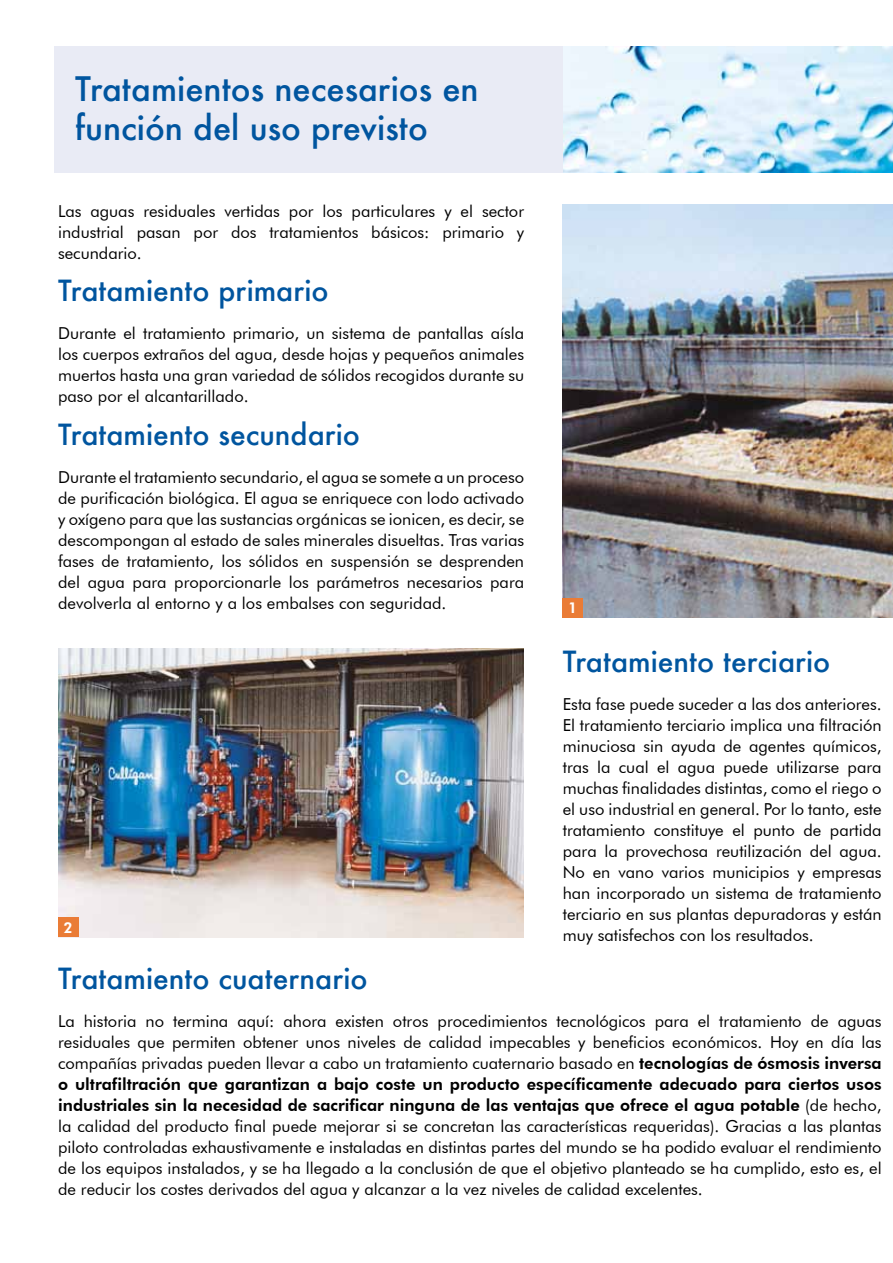
<style>
.page{position:relative;width:893px;height:1263px;background:#fff}
.page>*{position:absolute;margin:0;border:0;box-sizing:border-box;transform-origin:0 0}
.t1{font:500 33px/39.6px "Futura";color:#00559f}
.t2{font:500 28.5px "Futura";color:#00559f}
.t3{font:16.5px/21px "Futura BT";color:#000;text-align:justify}
.t4{font:800 15px "Futura BT";color:#fff}
.s1{font-weight:800}
</style>
<div class="page">
<img style="left:563px;top:47px;width:330px;height:126px">
<div style="left:54px;top:47px;width:509px;height:126px;background:#e9ebf5"></div>
<img style="left:563px;top:204px;width:330px;height:413px">
<img style="left:58px;top:648px;width:466px;height:289px">
<div style="left:563px;top:598px;width:20px;height:19px;background:#ea7c36"></div>
<div style="left:58px;top:917px;width:20px;height:20px;background:#ea7c36"></div>
<h1 class="t1" style="left:75px;top:68px;width:405px">Tratamientos necesarios en función del uso previsto</h1>
<p class="t3" style="left:58px;top:200px;width:468px">Las aguas residuales vertidas por los particulares y el sector industrial pasan por dos tratamientos básicos: primario y secundario.</p>
<h2 class="t2" style="left:58px;top:271px;width:272px">Tratamiento primario</h2>
<p class="t3" style="left:58px;top:323px;width:468px">Durante el tratamiento primario, un sistema de pantallas aísla los cuerpos extraños del agua, desde hojas y pequeños animales muertos hasta una gran variedad de sólidos recogidos durante su paso por el alcantarillado.</p>
<h2 class="t2" style="left:58px;top:415px;width:303px">Tratamiento secundario</h2>
<p class="t3" style="left:58px;top:466px;width:468px">Durante el tratamiento secundario, el agua se somete a un proceso de purificación biológica. El agua se enriquece con lodo activado y oxígeno para que las sustancias orgánicas se ionicen, es decir, se descompongan al estado de sales minerales disueltas. Tras varias fases de tratamiento, los sólidos en suspensión se desprenden del agua para proporcionarle los parámetros necesarios para devolverla al entorno y a los embalses con seguridad.</p>
<p class="t4" style="left:64px;top:919px;width:11px">2</p>
<p class="t4" style="left:568px;top:599px;width:11px">1</p>
<h2 class="t2" style="left:563px;top:642px;width:269px">Tratamiento terciario</h2>
<p class="t3" style="left:563px;top:694px;width:320px">Esta fase puede suceder a las dos anteriores.<br>El tratamiento terciario implica una filtración minuciosa sin ayuda de agentes químicos, tras la cual el agua puede utilizarse para muchas finalidades distintas, como el riego o el uso industrial en general. Por lo tanto, este tratamiento constituye el punto de partida para la provechosa reutilización del agua.<br>No en vano varios municipios y empresas han incorporado un sistema de tratamiento terciario en sus plantas depuradoras y están muy satisfechos con los resultados.</p>
<h2 class="t2" style="left:58px;top:959px;width:311px">Tratamiento cuaternario</h2>
<p class="t3" style="left:58px;top:1010px;width:825px">La historia no termina aquí: ahora existen otros procedimientos tecnológicos para el tratamiento de aguas residuales que permiten obtener unos niveles de calidad impecables y beneficios económicos. Hoy en día las compañías privadas pueden llevar a cabo un tratamiento cuaternario basado en <span class="s1">tecnologías de ósmosis inversa o ultrafiltración que garantizan a bajo coste un producto específicamente adecuado para ciertos usos industriales sin la necesidad de sacrificar ninguna de las ventajas que ofrece el agua potable</span> (de hecho, la calidad del producto final puede mejorar si se concretan las características requeridas). Gracias a las plantas piloto controladas exhaustivamente e instaladas en distintas partes del mundo se ha podido evaluar el rendimiento de los equipos instalados, y se ha llegado a la conclusión de que el objetivo planteado se ha cumplido, esto es, el de reducir los costes derivados del agua y alcanzar a la vez niveles de calidad excelentes.</p>
</div>
